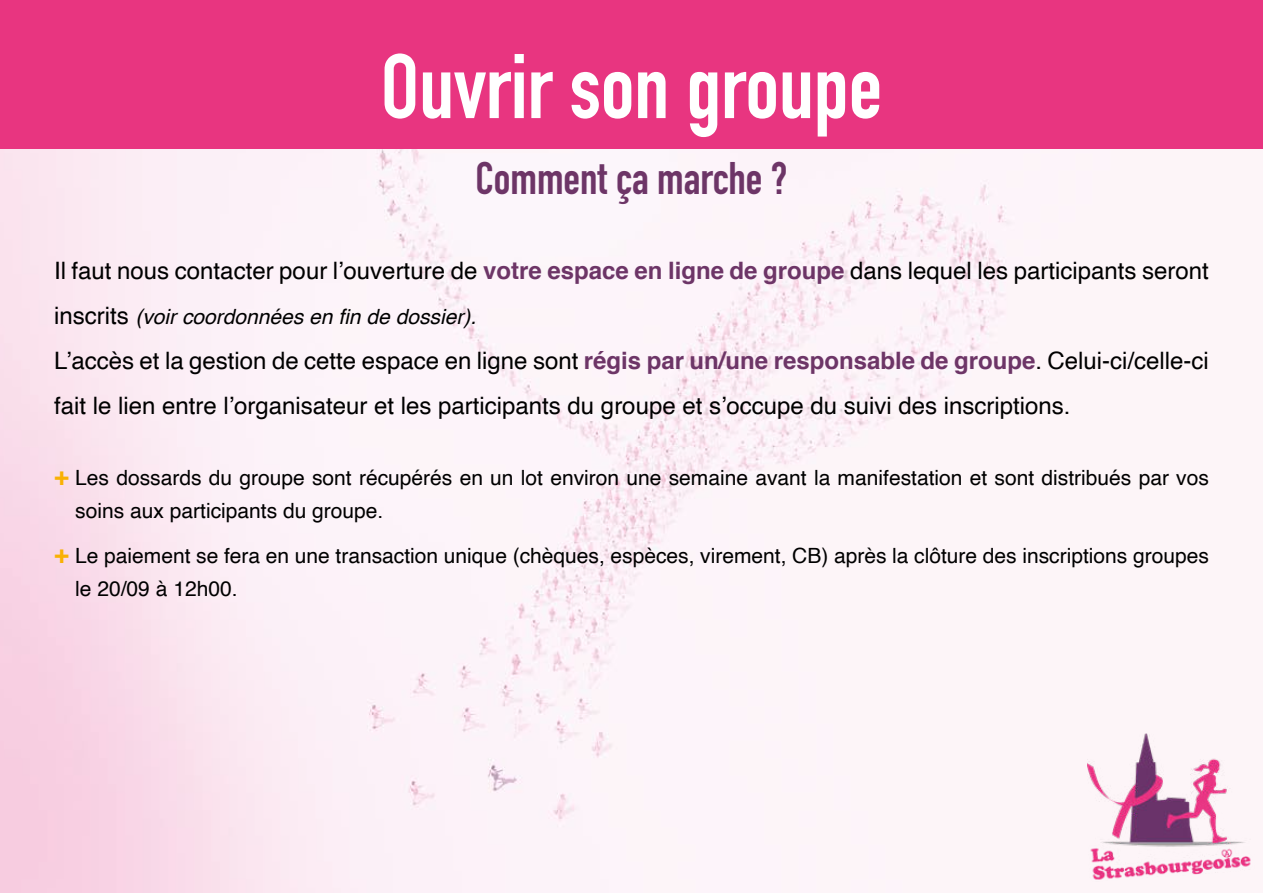
<style>
.page{position:relative;width:1263px;height:893px;background:#fff}
.page>*{position:absolute;margin:0;border:0;box-sizing:border-box;transform-origin:0 0}
.t1{font:700 90px "DIN Condensed";color:#fff}
.t2{font:700 45px "DIN Condensed";color:#6d3567}
.t3{font:700 25.5px "Helvetica";color:#f9b104}
.t4{font:24px/45px "Helvetica";color:#000}
.t5{font:21px/33px "Helvetica";color:#000}
.t6{font:italic 21px "Helvetica";color:#000}
.s1{font-weight:700;color:#6d3567}
.s2{font-style:normal;font-size:24px}
</style>
<div class="page">
<img style="left:0;top:149px;width:1255px;height:744px">
<img style="left:1086px;top:733px;width:168px;height:149px">
<div style="left:0;top:0;width:1263px;height:149px;background:#e83580"></div>
<h1 class="t1" style="left:381px;top:53px;width:503px">Ouvrir son groupe</h1>
<h2 class="t2" style="left:475px;top:161px;width:314px">Comment ça marche ?</h2>
<p class="t4" style="left:54px;top:248px;width:1156px">Il faut nous contacter pour l’ouverture de <span class="s1">votre espace en ligne de groupe</span> dans lequel les participants seront</p>
<p class="t6" style="left:54px;top:300px;width:424px"><span class="s2">inscrits</span> (voir coordonnées en fin de dossier).</p>
<p class="t4" style="left:54px;top:338px;width:1156px">L’accès et la gestion de cette espace en ligne sont <span class="s1">régis par un/une responsable de groupe</span>. Celui-ci/celle-ci fait le lien entre l’organisateur et les participants du groupe et s’occupe du suivi des inscriptions.</p>
<p class="t5" style="left:75px;top:462px;width:1135px">Les dossards du groupe sont récupérés en un lot environ une semaine avant la manifestation et sont distribués par vos soins aux participants du groupe.</p>
<p class="t5" style="left:75px;top:540px;width:1135px">Le paiement se fera en une transaction unique (chèques, espèces, virement, CB) après la clôture des inscriptions groupes le 20/09 à 12h00.</p>
<p class="t3" style="left:54px;top:466px;width:16px">+</p>
<p class="t3" style="left:54px;top:544px;width:16px">+</p>
</div>
